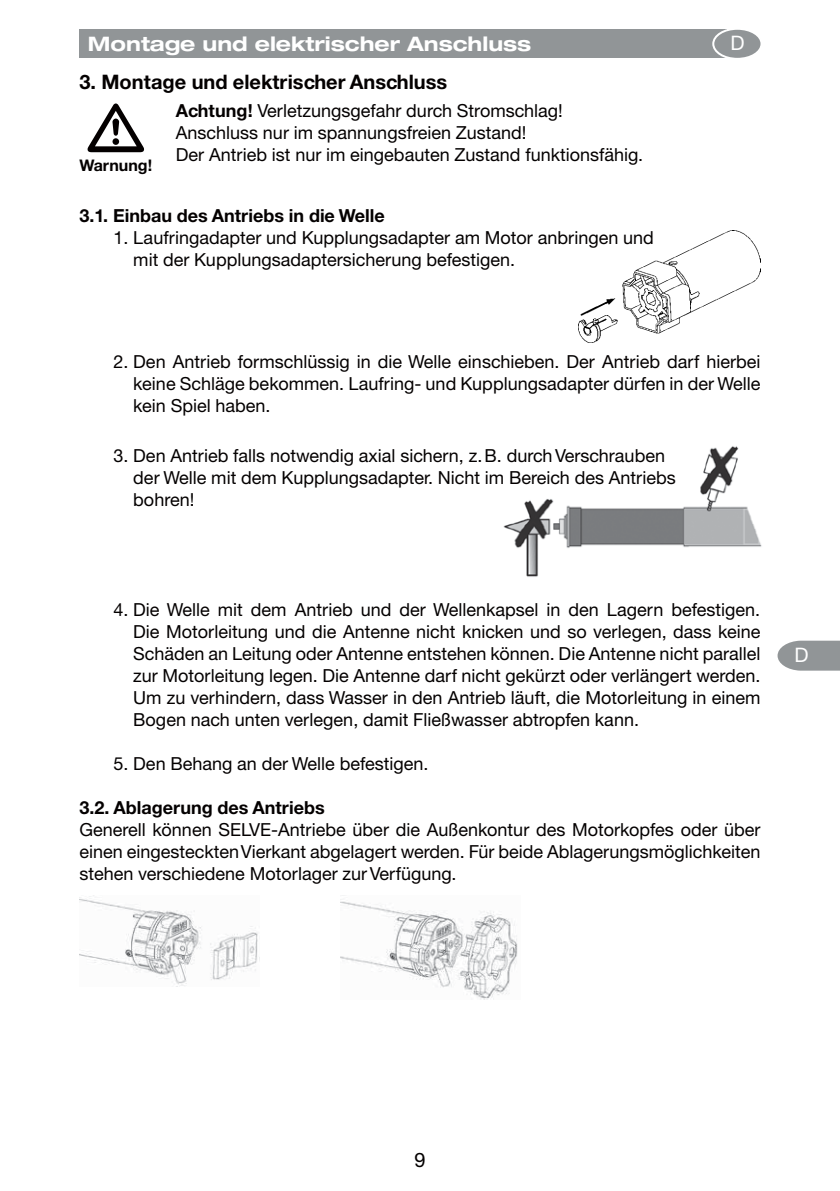
<style>
.page{position:relative;width:840px;height:1191px;background:#fff}
.page>*{position:absolute;margin:0;border:0;box-sizing:border-box;transform-origin:0 0}
.t1{font:700 20px "Helvetica Neue CE";color:#040000}
.t2{font:700 expanded 20px "Helvetica Neue";color:#fff}
.t3{font:20px "Helvetica Neue CE";color:#fff}
.t4{font:20px "Helvetica Neue CE";color:#040000}
.t5{font:18px/22px "Helvetica Neue CE";color:#040000}
.t6{font:700 18px "Helvetica Neue CE";color:#040000}
.t7{font:700 16px "Helvetica Neue CE";color:#040000}
.s1{font-weight:700}
</style>
<div class="page">
<svg style="left:777px;top:640px;width:62px;height:30px;background:#9ca0a2"></svg>
<div style="left:79px;top:30px;width:647px;height:28px;background:#919597"></div>
<div style="left:712px;top:29px;width:49px;height:30px;background:#919597;border-radius:50%"></div>
<div style="left:711px;top:28px;width:51px;height:32px;border:2px solid #fff;border-radius:50%"></div>
<img style="left:503px;top:446px;width:259px;height:131px">
<img style="left:578px;top:230px;width:182px;height:113px">
<img style="left:79px;top:895px;width:179px;height:91px">
<img style="left:340px;top:895px;width:178px;height:104px">
<svg style="left:87px;top:103px;width:57px;height:49px"></svg>
<p class="t2" style="left:88px;top:37px;width:444px">Montage und elektrischer Anschluss</p>
<p class="t1" style="left:79px;top:75px;width:369px">3. Montage und elektrischer Anschluss</p>
<p class="t5" style="left:176px;top:102px;width:468px"><span class="s1">Achtung!</span> Verletzungsgefahr durch Stromschlag!<br>Anschluss nur im spannungsfreien Zustand!<br>Der Antrieb ist nur im eingebauten Zustand funktionsfähig.</p>
<p class="t7" style="left:79px;top:160px;width:74px">Warnung!</p>
<p class="t6" style="left:79px;top:209px;width:307px">3.1. Einbau des Antriebs in die Welle</p>
<p class="t5" style="left:133px;top:229px;width:522px;text-indent:-20px">1. Laufringadapter und Kupplungsadapter am Motor anbringen und mit der Kupplungsadaptersicherung befestigen.</p>
<p class="t3" style="left:730px;top:36px;width:16px">D</p>
<p class="t5" style="left:133px;top:353px;width:628px;text-align:justify;text-indent:-20px">2. Den Antrieb formschlüssig in die Welle einschieben. Der Antrieb darf hierbei keine Schläge bekommen. Laufring- und Kupplungsadapter dürfen in der Welle kein Spiel haben.</p>
<p class="t5" style="left:133px;top:446px;width:544px;text-indent:-20px">3. Den Antrieb falls notwendig axial sichern, z. B. durch Verschrauben der Welle mit dem Kupplungsadapter. Nicht im Bereich des Antriebs bohren!</p>
<p class="t5" style="left:133px;top:600px;width:628px;text-align:justify;text-indent:-20px">4. Die Welle mit dem Antrieb und der Wellenkapsel in den Lagern befestigen.<br>Die Motorleitung und die Antenne nicht knicken und so verlegen, dass keine Schäden an Leitung oder Antenne entstehen können. Die Antenne nicht parallel zur Motorleitung legen. Die Antenne darf nicht gekürzt oder verlängert werden.<br>Um zu verhindern, dass Wasser in den Antrieb läuft, die Motorleitung in einem Bogen nach unten verlegen, damit Fließwasser abtropfen kann.</p>
<p class="t5" style="left:113px;top:754px;width:316px">5. Den Behang an der Welle befestigen.</p>
<p class="t6" style="left:79px;top:801px;width:247px">3.2. Ablagerung des Antriebs</p>
<p class="t5" style="left:79px;top:820px;width:682px;text-align:justify">Generell können SELVE-Antriebe über die Außenkontur des Motorkopfes oder über einen eingesteckten Vierkant abgelagert werden. Für beide Ablagerungsmöglichkeiten stehen verschiedene Motorlager zur Verfügung.</p>
<p class="t3" style="left:794px;top:648px;width:16px">D</p>
<p class="t4" style="left:414px;top:1152px;width:13px">9</p>
</div>
